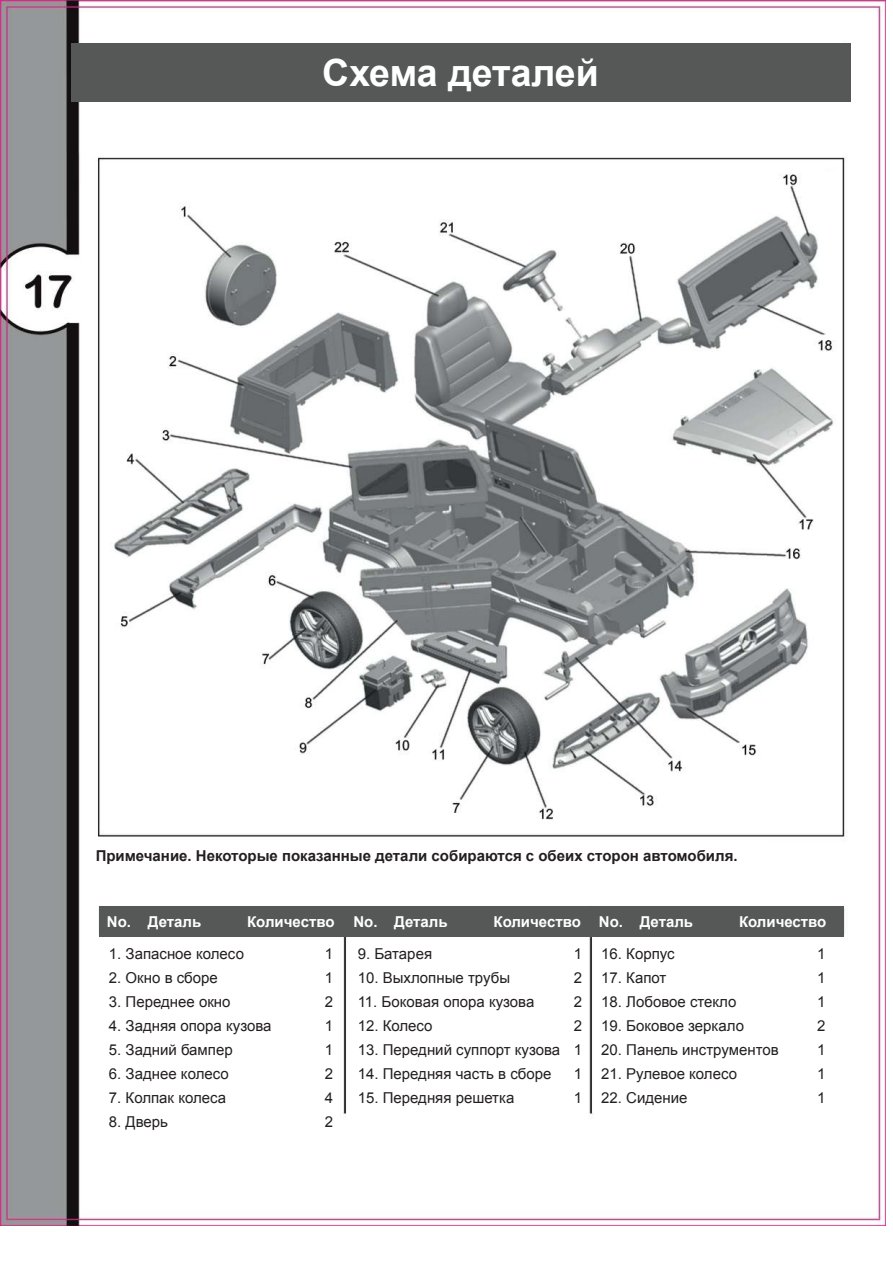
<style>
.page{position:relative;width:893px;height:1263px;background:#fff}
.page>*{position:absolute;margin:0;border:0;box-sizing:border-box;transform-origin:0 0}
.t1{font:700 37.5px "Arial";letter-spacing:-.005em;color:#fff}
.t2{font:15px "Arial";color:#231f20}
.t3{font:700 15px "Arial";color:#231f20}
.t4{font:700 15px "Arial";color:#fff}
</style>
<div class="page">
<img style="left:0;top:0;width:885px;height:1225px">
<div style="left:71px;top:43px;width:779px;height:59px;background:#555857"></div>
<div style="left:96px;top:840px;width:669px;height:30px;background:#fff"></div>
<div style="left:99px;top:906px;width:246px;height:31px;background:#555857"></div>
<div style="left:109px;top:939px;width:225px;height:221px;background:#fff"></div>
<div style="left:345px;top:906px;width:244px;height:31px;background:#555857"></div>
<div style="left:591px;top:906px;width:253px;height:31px;background:#555857"></div>
<div style="left:358px;top:939px;width:225px;height:221px;background:#fff"></div>
<div style="left:601px;top:939px;width:226px;height:221px;background:#fff"></div>
<h1 class="t1" style="left:322px;top:48px;width:278px">Схема деталей</h1>
<p class="t3" style="left:96px;top:845px;width:643px">Примечание. Некоторые показанные детали собираются с обеих сторон автомобиля.</p>
<p class="t4" style="left:107px;top:912px;width:96px">No. Деталь</p>
<p class="t4" style="left:247px;top:912px;width:89px">Количество</p>
<p class="t2" style="left:109px;top:943px;width:137px">1. Запасное колесо</p>
<p class="t2" style="left:325px;top:943px;width:10px">1</p>
<p class="t2" style="left:109px;top:967px;width:110px">2. Окно в сборе</p>
<p class="t2" style="left:325px;top:967px;width:10px">1</p>
<p class="t2" style="left:109px;top:991px;width:123px">3. Переднее окно</p>
<p class="t2" style="left:325px;top:991px;width:10px">2</p>
<p class="t2" style="left:109px;top:1015px;width:164px">4. Задняя опора кузова</p>
<p class="t2" style="left:325px;top:1015px;width:10px">1</p>
<p class="t2" style="left:109px;top:1039px;width:125px">5. Задний бампер</p>
<p class="t2" style="left:325px;top:1039px;width:10px">1</p>
<p class="t2" style="left:109px;top:1063px;width:121px">6. Заднее колесо</p>
<p class="t2" style="left:325px;top:1063px;width:10px">2</p>
<p class="t2" style="left:109px;top:1087px;width:119px">7. Колпак колеса</p>
<p class="t2" style="left:325px;top:1087px;width:10px">4</p>
<p class="t2" style="left:109px;top:1111px;width:61px">8. Дверь</p>
<p class="t2" style="left:325px;top:1111px;width:10px">2</p>
<p class="t4" style="left:353px;top:912px;width:96px">No. Деталь</p>
<p class="t4" style="left:493px;top:912px;width:201px">Количество No. Деталь</p>
<p class="t4" style="left:739px;top:912px;width:89px">Количество</p>
<p class="t2" style="left:358px;top:943px;width:76px">9. Батарея</p>
<p class="t2" style="left:574px;top:943px;width:10px">1</p>
<p class="t2" style="left:358px;top:967px;width:154px">10. Выхлопные трубы</p>
<p class="t2" style="left:574px;top:967px;width:10px">2</p>
<p class="t2" style="left:358px;top:991px;width:178px">11. Боковая опора кузова</p>
<p class="t2" style="left:574px;top:991px;width:10px">2</p>
<p class="t2" style="left:358px;top:1015px;width:76px">12. Колесо</p>
<p class="t2" style="left:574px;top:1015px;width:10px">2</p>
<p class="t2" style="left:358px;top:1039px;width:226px">13. Передний суппорт кузова 1</p>
<p class="t2" style="left:358px;top:1063px;width:195px">14. Передняя часть в сборе</p>
<p class="t2" style="left:574px;top:1063px;width:10px">1</p>
<p class="t2" style="left:358px;top:1087px;width:158px">15. Передняя решетка</p>
<p class="t2" style="left:574px;top:1087px;width:10px">1</p>
<p class="t2" style="left:601px;top:943px;width:75px">16. Корпус</p>
<p class="t2" style="left:817px;top:943px;width:10px">1</p>
<p class="t2" style="left:601px;top:967px;width:67px">17. Капот</p>
<p class="t2" style="left:817px;top:967px;width:10px">1</p>
<p class="t2" style="left:601px;top:991px;width:137px">18. Лобовое стекло</p>
<p class="t2" style="left:817px;top:991px;width:10px">1</p>
<p class="t2" style="left:601px;top:1015px;width:144px">19. Боковое зеркало</p>
<p class="t2" style="left:817px;top:1015px;width:10px">2</p>
<p class="t2" style="left:601px;top:1039px;width:179px">20. Панель инструментов</p>
<p class="t2" style="left:817px;top:1039px;width:10px">1</p>
<p class="t2" style="left:601px;top:1063px;width:137px">21. Рулевое колесо</p>
<p class="t2" style="left:817px;top:1063px;width:10px">1</p>
<p class="t2" style="left:601px;top:1087px;width:88px">22. Сидение</p>
<p class="t2" style="left:817px;top:1087px;width:10px">1</p>
</div>
